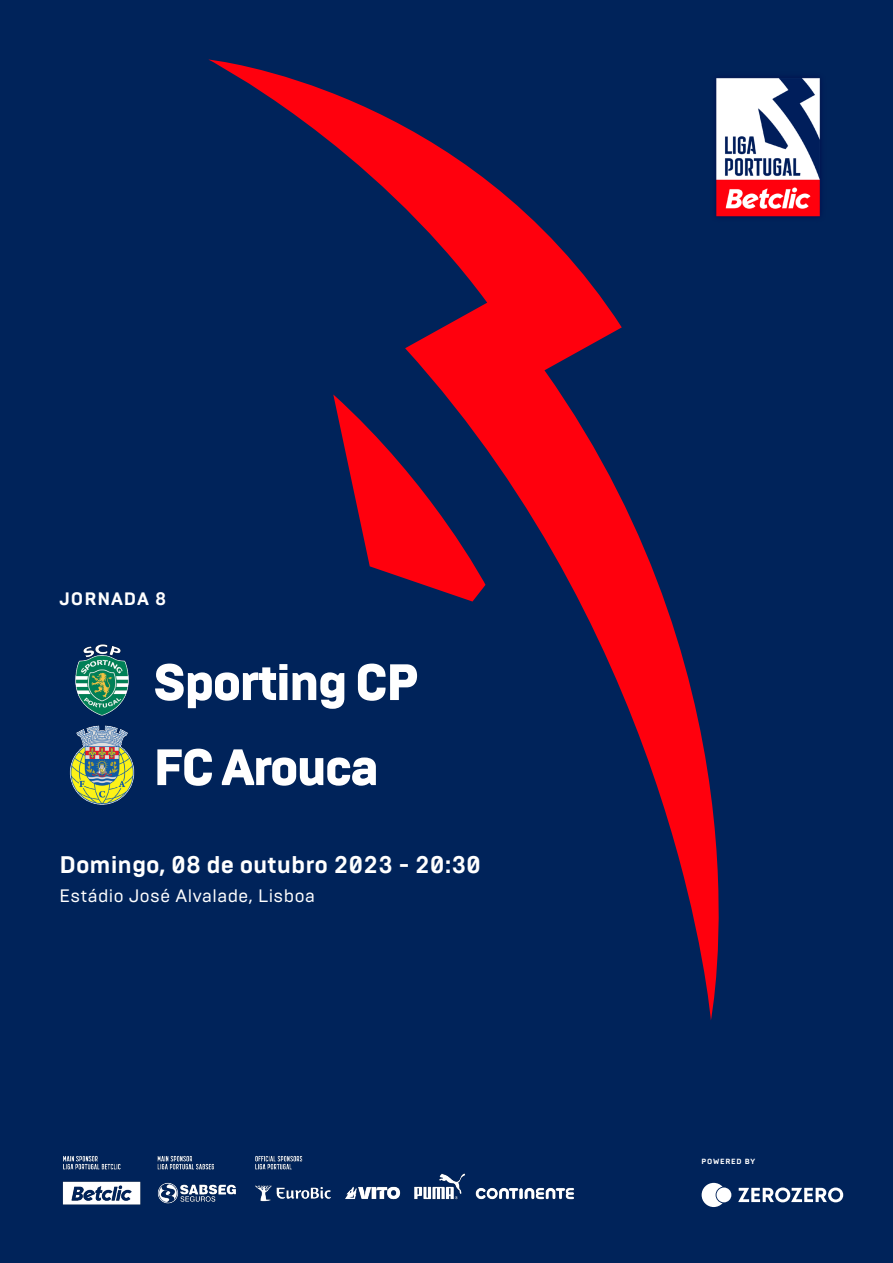
<style>
.page{position:relative;width:893px;height:1263px;background:#00235a}
.page>*{position:absolute;margin:0;border:0;box-sizing:border-box;transform-origin:0 0}
.nome_equipas{font:900 51px "Brutal Type";letter-spacing:-.05em;color:#fff}
.data_jogo{font:700 24px "Brutal Type";color:#fff}
.estadio_jogo{font:18px "Brutal Type";letter-spacing:.025em;color:#fff}
.jogo_fase{font:700 18px "Brutal Type";letter-spacing:.05em;color:#fff}
.legenda_sponsor{font:700 7.5px "Brutal Type";letter-spacing:.1em;color:#fff}
</style>
<div class="page">
<svg style="left:209px;top:60px;width:510px;height:960px"></svg>
<svg style="left:333px;top:394px;width:152px;height:207px"></svg>
<img style="left:75px;top:644px;width:54px;height:71px">
<img style="left:69px;top:725px;width:66px;height:80px">
<img style="left:702px;top:60px;width:119px;height:174px">
<img style="left:62px;top:1156px;width:512px;height:49px">
<svg style="left:738px;top:1187px;width:105px;height:15px"></svg>
<svg style="left:702px;top:1183px;width:20px;height:24px"></svg>
<div style="left:716px;top:1187px;width:15px;height:15px;background:#fff;border-radius:50%"></div>
<p class="jogo_fase" style="left:60px;top:587px;width:108px">JORNADA 8</p>
<p class="nome_equipas" style="left:153px;top:650px;width:268px">Sporting CP</p>
<p class="nome_equipas" style="left:153px;top:736px;width:228px">FC Arouca</p>
<p class="data_jogo" style="left:60px;top:850px;width:423px">Domingo, 08 de outubro 2023 - 20:30</p>
<p class="estadio_jogo" style="left:60px;top:885px;width:257px">Estádio José Alvalade, Lisboa</p>
<p class="legenda_sponsor" style="left:702px;top:1157px;width:55px">POWERED BY</p>
</div>
